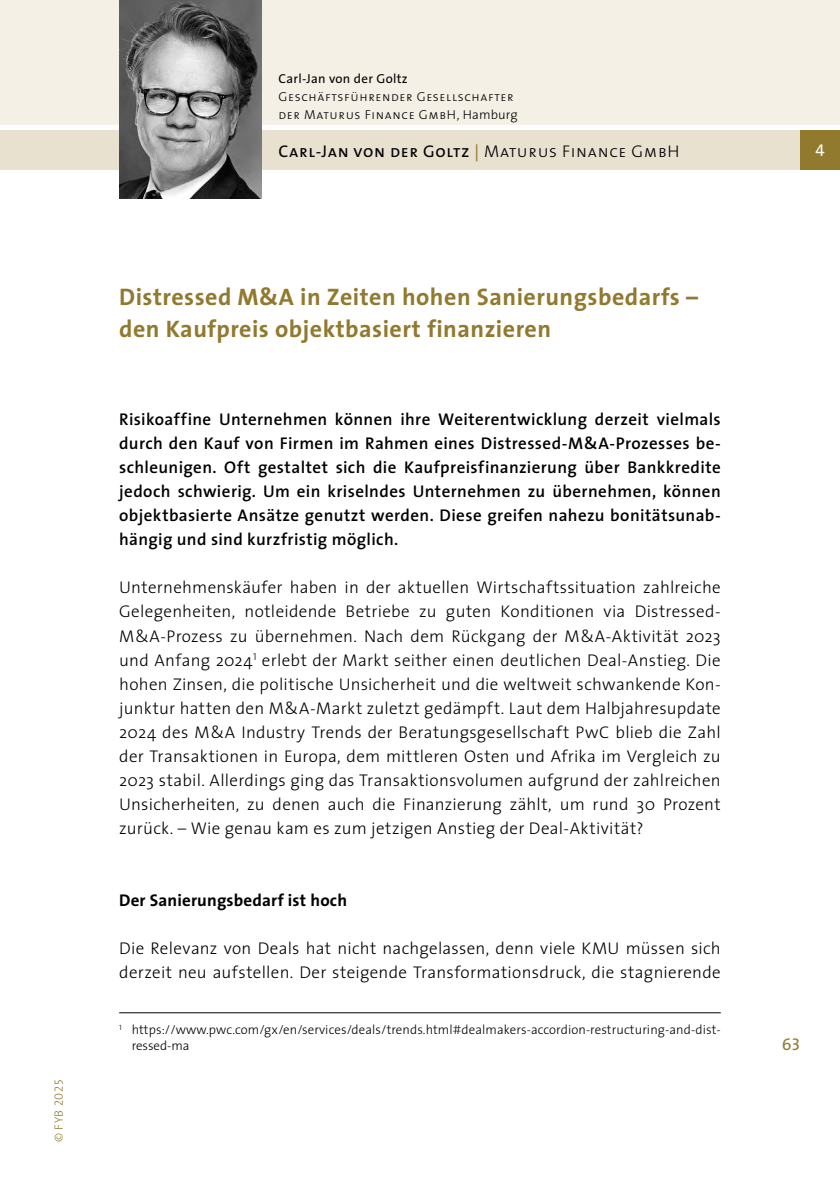
<style>
.page{position:relative;width:840px;height:1191px;background:#fff}
.page>*{position:absolute;margin:0;border:0;box-sizing:border-box;transform-origin:0 0}
.t1{font:700 24px/32px "The Sans";letter-spacing:.02em;color:#91792e}
.t2{font:300 17px/24px "The Sans";letter-spacing:.015em;color:#000;text-align:justify}
.t3{font:600 17px/24px "The Sans";letter-spacing:.02em;color:#000;text-align:justify}
.t4{font:17px "The Sans Caps";letter-spacing:.04em;color:#000}
.t5{font:700 17px "The Sans";letter-spacing:.01em;color:#000}
.t6{font:17px "The Sans Caps";color:#91792e}
.t7{font:17px "The Sans Caps";color:#fff}
.t8{font:300 13px/16px "The Sans";letter-spacing:.005em;color:#000}
.t9{font:13px "The Sans Light Caps";letter-spacing:.05em;color:#000}
.t10{font:13px "The Sans";letter-spacing:.025em;color:#000}
.t11{font:12px "The Sans Light Caps";letter-spacing:.05em;color:#91792e}
.s1{font-family:"The Sans";font-weight:300}
.s2{color:#91792e}
.s3{font-family:"The Sans Light Caps"}
</style>
<div class="page">
<div style="left:0;top:130px;width:839px;height:40px;background:#e8e1cf"></div>
<div style="left:799px;top:130px;width:40px;height:40px;background:#91792e"></div>
<div style="left:0;top:0;width:839px;height:125px;background:#f4f0e6"></div>
<img style="left:119px;top:0;width:142px;height:199px">
<hr style="left:119px;top:1012px;width:601px;height:1px;background:#000">
<p class="t11" style="left:49px;top:1142px;width:64px;rotate:-90deg"><span class="s1">©</span> FYB 2025</p>
<p class="t10" style="left:278px;top:67px;width:131px">Carl-Jan von der Goltz</p>
<p class="t9" style="left:278px;top:85px;width:236px">Geschäftsführender Gesellschafter</p>
<p class="t9" style="left:278px;top:103px;width:240px">der Maturus Finance GmbH, <span class="s1">Hamburg</span></p>
<p class="t4" style="left:278px;top:137px;width:402px">Carl-Jan von der Goltz <span class="s2">|</span> <span class="s3">Maturus Finance GmbH</span></p>
<p class="t1" style="left:119px;top:280px;width:580px">Distressed M&amp;A in Zeiten hohen Sanierungsbedarfs – den Kaufpreis objektbasiert finanzieren</p>
<p class="t3" style="left:119px;top:407px;width:602px">Risikoaffine Unternehmen können ihre Weiterentwicklung derzeit vielmals durch den Kauf von Firmen im Rahmen eines Distressed-M&amp;A-Prozesses be&shy;schleunigen. Oft gestaltet sich die Kaufpreisfinanzierung über Bankkredite jedoch schwierig. Um ein kriselndes Unternehmen zu übernehmen, können objektbasierte Ansätze genutzt werden. Diese greifen nahezu bonitätsunab&shy;hängig und sind kurzfristig möglich.</p>
<p class="t2" style="left:119px;top:575px;width:602px">Unternehmenskäufer haben in der aktuellen Wirtschaftssituation zahlreiche Gelegenheiten, notleidende Betriebe zu guten Konditionen via Distressed-M&amp;A-Prozess zu übernehmen. Nach dem Rückgang der M&amp;A-Aktivität 2023 und Anfang 2024<sup>1</sup> erlebt der Markt seither einen deutlichen Deal-Anstieg. Die hohen Zinsen, die politische Unsicherheit und die weltweit schwankende Kon&shy;junktur hatten den M&amp;A-Markt zuletzt gedämpft. Laut dem Halbjahresupdate 2024 des M&amp;A Industry Trends der Beratungsgesellschaft PwC blieb die Zahl der Transaktionen in Europa, dem mittleren Osten und Afrika im Vergleich zu 2023 stabil. Allerdings ging das Transaktionsvolumen aufgrund der zahlreichen Unsicherheiten, zu denen auch die Finanzierung zählt, um rund 30 Prozent zurück. – Wie genau kam es zum jetzigen Anstieg der Deal-Aktivität?</p>
<p class="t5" style="left:119px;top:885px;width:229px">Der Sanierungsbedarf ist hoch</p>
<p class="t2" style="left:119px;top:935px;width:602px">Die Relevanz von Deals hat nicht nachgelassen, denn viele KMU müssen sich derzeit neu aufstellen. Der steigende Transformationsdruck, die stagnierende</p>
<p class="t8" style="left:132px;top:1021px;width:590px;text-indent:-12px"><sup>1</sup> https://www.pwc.com/gx/en/services/deals/trends.html#dealmakers-accordion-restructuring-and-dist&shy;ressed-ma</p>
<p class="t7" style="left:815px;top:137px;width:11px">4</p>
<p class="t6" style="left:781px;top:1029px;width:20px">63</p>
</div>
